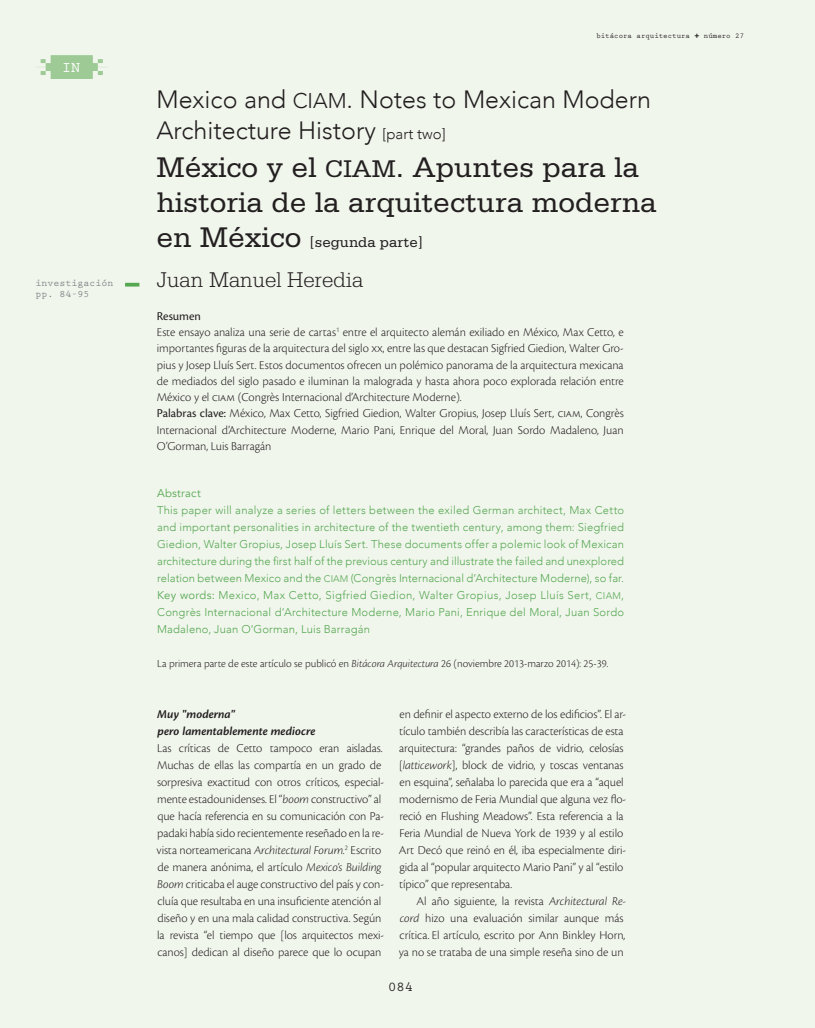
<style>
.page{position:relative;width:815px;height:1028px;background:#f1f6ed}
.page>*{position:absolute;margin:0;border:0;box-sizing:border-box;transform-origin:0 0}
.Titulos{font:30px/35px "Serifa Std";color:#231f20}
.Titulos_inglés{font:300 25px/31.2px "Avenir";color:#231f20}
.autores{font:300 22.5px "Serifa Std";color:#231f20}
.Titulos-2{font:15px "Serifa Std";color:#231f20}
.t1{font:700 15px "Prestige Elite Std";color:#fff}
.t2{font:700 13.75px "Prestige Elite Std";color:#231f20}
.Cuerpo_de_texto{font:300 12.5px/17px "Cronos Pro";letter-spacing:-.005em;color:#231f20}
.resumena_español{font:300 12.5px/16.2px "Cronos Pro";color:#231f20;text-align:justify}
.cuerpo_de_texto_sang{font:300 12.5px/17px "Cronos Pro";color:#231f20}
.Cuerpo_de_texto-2{font:italic 600 12.5px/17px "Cronos Pro";color:#231f20}
.resumena_español-2{font:12.5px "Cronos Pro";color:#231f20}
.texto_inglés{font:300 11.25px/17px "Avenir";letter-spacing:.01em;color:#56a752;text-align:justify}
.Cuerpo_de_texto-3{font:300 11.25px "Cronos Pro";color:#231f20}
.texto_inglés-2{font:11.25px "Avenir";letter-spacing:.025em;color:#56a752}
.t3{font:700 10px/11.5px "Prestige Elite Std";color:#808285}
.t4{font:700 7.5px "Prestige Elite Std";letter-spacing:-.005em;color:#231f20}
.s1{font-family:"Avenir Next Condensed"}
.s2{font-family:"Avenir Light SC850";font-weight:400;font-size:21.25px}
.s3{font-size:15px}
.s4{font-family:"Serifa Std Roman SC850";font-size:25.5px}
.s5{font-size:30px}
.s6{font-weight:400}
.s7{font-family:"Avenir Light SC850";font-weight:400;font-size:9.62px}
.s8{font-style:italic}
</style>
<div class="page">
<svg style="left:36px;top:55px;width:72px;height:24px"></svg>
<svg style="left:125px;top:283px;width:14px;height:4px"></svg>
<p class="t1" style="left:62px;top:59px;width:20px">IN</p>
<p class="t3" style="left:36px;top:277px;width:79px">investigación pp. 84-95</p>
<p class="t4" style="left:596px;top:31px;width:149px">bitácora arquitectura <span class="s1">+</span> número 27</p>
<p class="Titulos_inglés" style="left:156px;top:84px;width:496px">Mexico and <span class="s2">CIAM</span>. Notes to Mexican Modern<br>Architecture History <span class="s3">[part two]</span></p>
<p class="Titulos" style="left:156px;top:150px;width:502px">México y el <span class="s4">CIAM</span>. Apuntes para la historia de la arquitectura moderna</p>
<p class="Titulos-2" style="left:156px;top:234px;width:268px"><span class="s5">en México</span> [segunda parte]</p>
<p class="autores" style="left:157px;top:267px;width:208px">Juan Manuel Heredia</p>
<p class="resumena_español-2" style="left:157px;top:309px;width:46px">Resumen</p>
<p class="resumena_español" style="left:157px;top:324px;width:469px">Este ensayo analiza una serie de cartas<sup>1</sup> entre el arquitecto alemán exiliado en México, Max Cetto, e importantes figuras de la arquitectura del siglo xx, entre las que destacan Sigfried Giedion, Walter Gro&shy;pius y Josep Lluís Sert. Estos documentos ofrecen un polémico panorama de la arquitectura mexicana de mediados del siglo pasado e iluminan la malograda y hasta ahora poco explorada relación entre México y el ciam (Congrès Internacional d’Architecture Moderne).</p>
<p class="resumena_español" style="left:157px;top:405px;width:468px"><span class="s6">Palabras clave:</span> México, Max Cetto, Sigfried Giedion, Walter Gropius, Josep Lluís Sert, ciam, Congrès Internacional d’Architecture Moderne, Mario Pani, Enrique del Moral, Juan Sordo Madaleno, Juan O’Gorman, Luis Barragán</p>
<p class="texto_inglés-2" style="left:157px;top:487px;width:45px">Abstract</p>
<p class="texto_inglés" style="left:157px;top:502px;width:469px">This paper will analyze a series of letters between the exiled German architect, Max Cetto and important personalities in architecture of the twentieth century, among them: Siegfried Giedion, Walter Gropius, Josep Lluís Sert. These documents offer a polemic look of Mexican architecture during the first half of the previous century and illustrate the failed and unexplored relation between Mexico and the <span class="s7">CIAM</span> (Congrès Internacional d’Architecture Moderne), so far.</p>
<p class="texto_inglés" style="left:157px;top:587px;width:469px"><span class="s6">Key words:</span> Mexico, Max Cetto, Sigfried Giedion, Walter Gropius, Josep Lluís Sert, <span class="s7">CIAM</span>, Congrès Internacional d’Architecture Moderne, Mario Pani, Enrique del Moral, Juan Sordo Madaleno, Juan O’Gorman, Luis Barragán</p>
<p class="Cuerpo_de_texto-3" style="left:157px;top:657px;width:453px">La primera parte de este artículo se publicó en <span class="s8">Bitácora Arquitectura</span> 26 (noviembre 2013-marzo 2014): 25-39.</p>
<p class="Cuerpo_de_texto" style="left:399px;top:706px;width:229px">en definir el aspecto externo de los edificios”. El ar&shy;tículo también describía las características de esta arquitectura: “grandes paños de vidrio, celosías [<span class="s8">latticework</span>], block de vidrio, y toscas ventanas en esquina”, señalaba lo parecida que era a “aquel modernismo de Feria Mundial que alguna vez flo&shy;reció en Flushing Meadows”. Esta referencia a la Feria Mundial de Nueva York de 1939 y al estilo Art Decó que reinó en él, iba especialmente diri&shy;gida al “popular arquitecto Mario Pani” y al “estilo típico” que representaba.</p>
<p class="cuerpo_de_texto_sang" style="left:399px;top:893px;width:229px;text-indent:18px">Al año siguiente, la revista <span class="s8">Architectural Re&shy;cord</span> hizo una evaluación similar aunque más crítica. El artículo, escrito por Ann Binkley Horn, ya no se trataba de una simple reseña sino de un</p>
<p class="Cuerpo_de_texto-2" style="left:157px;top:706px;width:160px">Muy "moderna"<br>pero lamentablemente mediocre</p>
<p class="Cuerpo_de_texto" style="left:157px;top:740px;width:229px">Las críticas de Cetto tampoco eran aisladas.<br>Muchas de ellas las compartía en un grado de sorpresiva exactitud con otros críticos, especial&shy;mente estadounidenses. El “<span class="s8">boom</span> constructivo” al que hacía referencia en su comunicación con Pa&shy;padaki había sido recientemente reseñado en la re&shy;vista norteamericana <span class="s8">Architectural Forum.</span><sup>2</sup> Escrito de manera anónima, el artículo <span class="s8">Mexico’s Building Boom</span> criticaba el auge constructivo del país y con&shy;cluía que resultaba en una insuficiente atención al diseño y en una mala calidad constructiva. Según la revista “el tiempo que [los arquitectos mexi&shy;canos] dedican al diseño parece que lo ocupan</p>
<p class="t2" style="left:388px;top:980px;width:26px">084</p>
</div>
